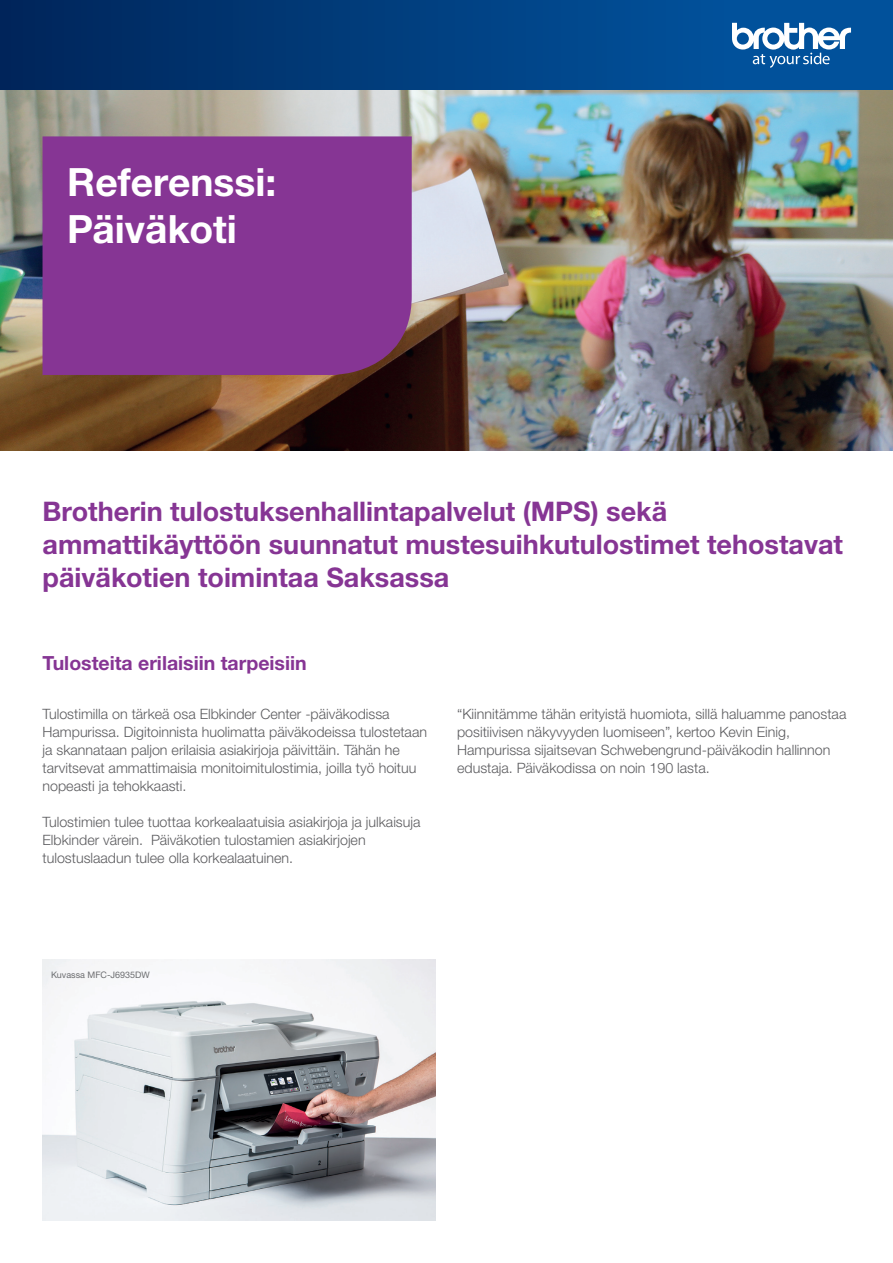
<style>
.page{position:relative;width:893px;height:1263px;background:#fff}
.page>*{position:absolute;margin:0;border:0;box-sizing:border-box;transform-origin:0 0}
.t1{font:700 39px/46.5px "Helvetica Neue LTW1 G";color:#fff}
.t2{font:700 27px/33px "Helvetica Neue LTW1 G";color:#863594}
.t3{font:700 19.5px "Helvetica Neue LTW1 G";color:#863594}
.t4{font:300 14.25px/18px "Helvetica Neue LTW1 G";color:#5c5c5f}
.t5{font:9px "Helvetica Neue LTW1 G";color:#6c6d70}
</style>
<div class="page">
<img style="left:0;top:89px;width:893px;height:362px">
<img style="left:43px;top:960px;width:393px;height:260px">
<div style="left:40px;top:133px;width:375px;height:245px;background:#863594"></div>
<div style="left:0;top:0;width:733px;height:89px;background:linear-gradient(to right,#00255a,#01529c)"></div>
<div style="left:731px;top:0;width:162px;height:89px;background:#01519b"></div>
<svg style="left:732px;top:23px;width:119px;height:45px"></svg>
<h1 class="t1" style="left:67px;top:159px;width:211px">Referenssi:<br>Päiväkoti</h1>
<h2 class="t2" style="left:43px;top:494px;width:802px">Brotherin tulostuksenhallintapalvelut (MPS) sekä ammattikäyttöön suunnatut mustesuihkutulostimet tehostavat päiväkotien toimintaa Saksassa</h2>
<h3 class="t3" style="left:43px;top:651px;width:266px">Tulosteita erilaisiin tarpeisiin</h3>
<p class="t4" style="left:43px;top:705px;width:386px">Tulostimilla on tärkeä osa Elbkinder Center -päiväkodissa Hampurissa. Digitoinnista huolimatta päiväkodeissa tulostetaan ja skannataan paljon erilaisia asiakirjoja päivittäin. Tähän he tarvitsevat ammattimaisia monitoimitulostimia, joilla työ hoituu nopeasti ja tehokkaasti.</p>
<p class="t4" style="left:43px;top:813px;width:379px">Tulostimien tulee tuottaa korkealaatuisia asiakirjoja ja julkaisuja<br>Elbkinder värein. Päiväkotien tulostamien asiakirjojen tulostuslaadun tulee olla korkealaatuinen.</p>
<p class="t4" style="left:457px;top:705px;width:391px">“Kiinnitämme tähän erityistä huomiota, sillä haluamme panostaa positiivisen näkyvyyden luomiseen”, kertoo Kevin Einig, Hampurissa sijaitsevan Schwebengrund-päiväkodin hallinnon edustaja. Päiväkodissa on noin 190 lasta.</p>
<p class="t5" style="left:51px;top:969px;width:100px">Kuvassa MFC-J6935DW</p>
</div>
